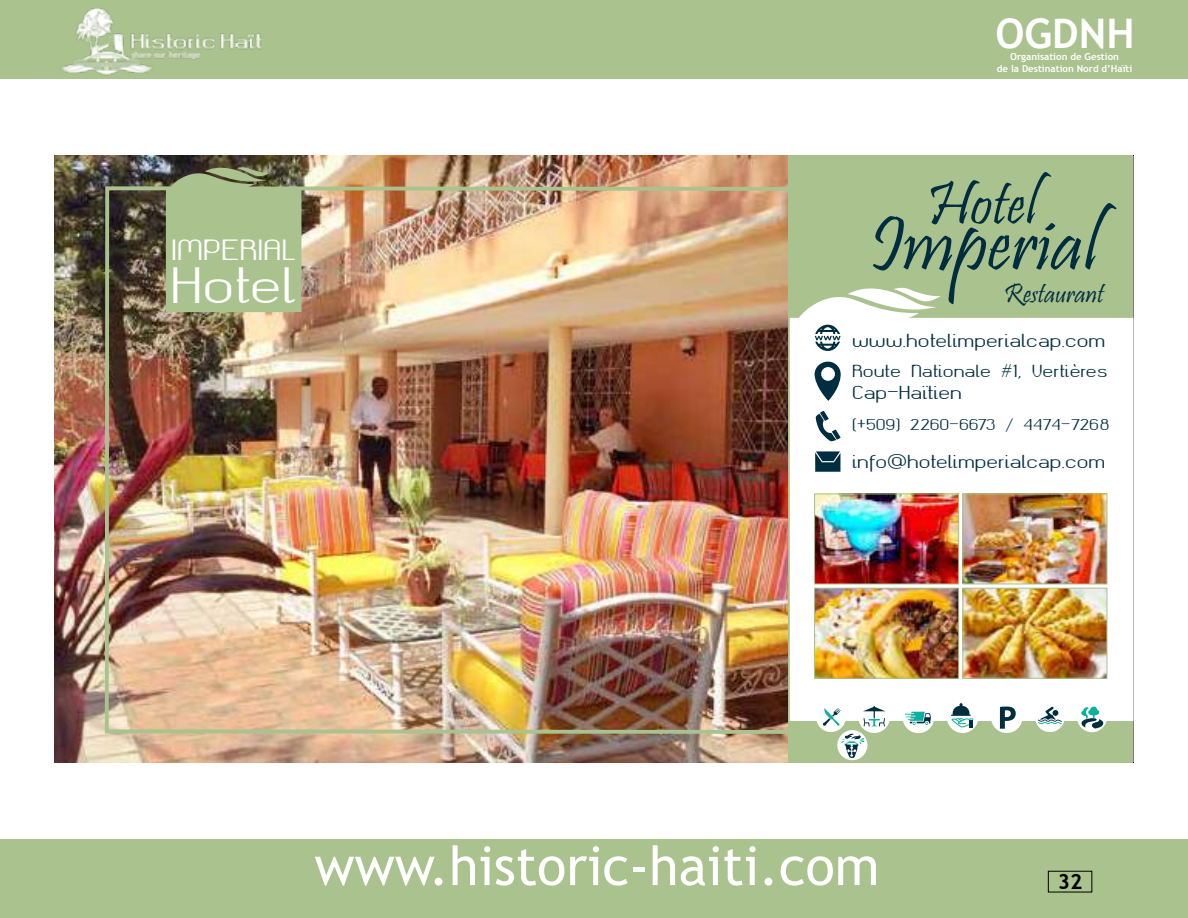
<style>
.page{position:relative;width:1188px;height:918px;background:#fff}
.page>*{position:absolute;margin:0;border:0;box-sizing:border-box;transform-origin:0 0}
.t1{font:80.55px "Pristina";color:#002e40}
.t2{font:62.4px "Pristina";color:#002e40}
.t3{font:54px "Trebuchet MS";color:#fff}
.t4{font:47.7px "okolaks";color:#fff}
.t5{font:700 40.8px "Trebuchet MS";color:#fff}
.t6{font:27.6px "Pristina";color:#002e40}
.t7{font:27.3px "okolaks";color:#fff}
.t8{font:700 21px "Trebuchet MS";color:#000}
.t9{font:17.55px "okolaks";color:#002e40}
.t10{font:17.4px "okolaks";color:#002e40}
.t11{font:16.2px "okolaks";color:#002e40}
.t12{font:14.55px "okolaks";color:#002e40}
.t13{font:700 9.6px/11.9px "Trebuchet MS";color:#fff;text-align:center}
</style>
<div class="page">
<div style="left:0;top:0;width:1188px;height:79px;background:#aac28e"></div>
<div style="left:0;top:839px;width:1188px;height:79px;background:#aac28e"></div>
<img style="left:61px;top:8px;width:201px;height:67px">
<div style="left:1048px;top:871px;width:44px;height:21px;border:1px solid #000"></div>
<img style="left:54px;top:155px;width:734px;height:608px">
<img style="left:103px;top:184px;width:685px;height:552px">
<div style="left:788px;top:155px;width:345px;height:608px;background:#aac28e"></div>
<svg style="left:848px;top:287px;width:79px;height:8px"></svg>
<svg style="left:790px;top:295px;width:343px;height:426px;background:#f9faf7"></svg>
<svg style="left:166px;top:165px;width:135px;height:147px;background:#a1b786"></svg>
<div style="left:816px;top:702px;width:30px;height:30px;background:#fff;border-radius:50%"></div>
<svg style="left:823px;top:707px;width:18px;height:19px"></svg>
<svg style="left:837px;top:730px;width:30px;height:30px"></svg>
<svg style="left:841px;top:734px;width:24px;height:24px"></svg>
<div style="left:1035px;top:702px;width:30px;height:30px;background:#fff;border-radius:50%"></div>
<svg style="left:1038px;top:707px;width:24px;height:17px"></svg>
<div style="left:991px;top:701px;width:32px;height:32px;background:#fff;border-radius:50%"></div>
<svg style="left:1000px;top:707px;width:16px;height:22px"></svg>
<div style="left:858px;top:701px;width:32px;height:32px;background:#fff;border-radius:50%"></div>
<svg style="left:863px;top:706px;width:22px;height:20px"></svg>
<div style="left:903px;top:701px;width:31px;height:32px;background:#fff;border-radius:50%"></div>
<svg style="left:905px;top:712px;width:26px;height:13px"></svg>
<div style="left:947px;top:701px;width:31px;height:32px;background:#fff;border-radius:50%"></div>
<svg style="left:951px;top:703px;width:22px;height:25px"></svg>
<div style="left:1077px;top:702px;width:30px;height:30px;background:#fff;border-radius:50%"></div>
<svg style="left:1081px;top:706px;width:22px;height:23px"></svg>
<svg style="left:815px;top:362px;width:26px;height:39px"></svg>
<svg style="left:815px;top:411px;width:26px;height:31px"></svg>
<svg style="left:815px;top:451px;width:25px;height:21px"></svg>
<svg style="left:815px;top:325px;width:26px;height:26px"></svg>
<img style="left:964px;top:495px;width:141px;height:87px">
<div style="left:962px;top:493px;width:145px;height:91px;border:1px solid #aac28e"></div>
<img style="left:816px;top:495px;width:141px;height:87px">
<div style="left:814px;top:493px;width:145px;height:91px;border:1px solid #aac28e"></div>
<img style="left:816px;top:590px;width:141px;height:87px">
<div style="left:814px;top:588px;width:145px;height:91px;border:1px solid #aac28e"></div>
<img style="left:964px;top:590px;width:141px;height:87px">
<div style="left:962px;top:588px;width:145px;height:91px;border:1px solid #aac28e"></div>
<h3 class="t7" style="left:172px;top:225px;width:127px">IMPERIAL</h3>
<h3 class="t4" style="left:172px;top:241px;width:126px">Hotel</h3>
<h3 class="t5" style="left:996px;top:8px;width:141px">OGDNH</h3>
<p class="t13" style="left:997px;top:51px;width:137px">Organisation de Gestion<br>de la Destination Nord d’Haïti</p>
<h2 class="t2" style="left:927px;top:169px;width:112px">Hotel</h2>
<h1 class="t1" style="left:869px;top:199px;width:231px">Imperial</h1>
<h3 class="t6" style="left:1004px;top:278px;width:101px">Restaurant</h3>
<h3 class="t9" style="left:852px;top:324px;width:255px">www.hotelimperialcap.com</h3>
<h3 class="t11" style="left:852px;top:356px;width:257px">Route Nationale #1, Vertières</h3>
<h3 class="t9" style="left:852px;top:376px;width:111px">Cap-Haïtien</h3>
<h3 class="t12" style="left:852px;top:411px;width:259px">(+509) 2260-6673 / 4474-7268</h3>
<h3 class="t10" style="left:852px;top:446px;width:255px">info@hotelimperialcap.com</h3>
<h3 class="t3" style="left:314px;top:834px;width:567px">www.historic-haiti.com</h3>
<h3 class="t8" style="left:1058px;top:868px;width:26px">32</h3>
</div>
